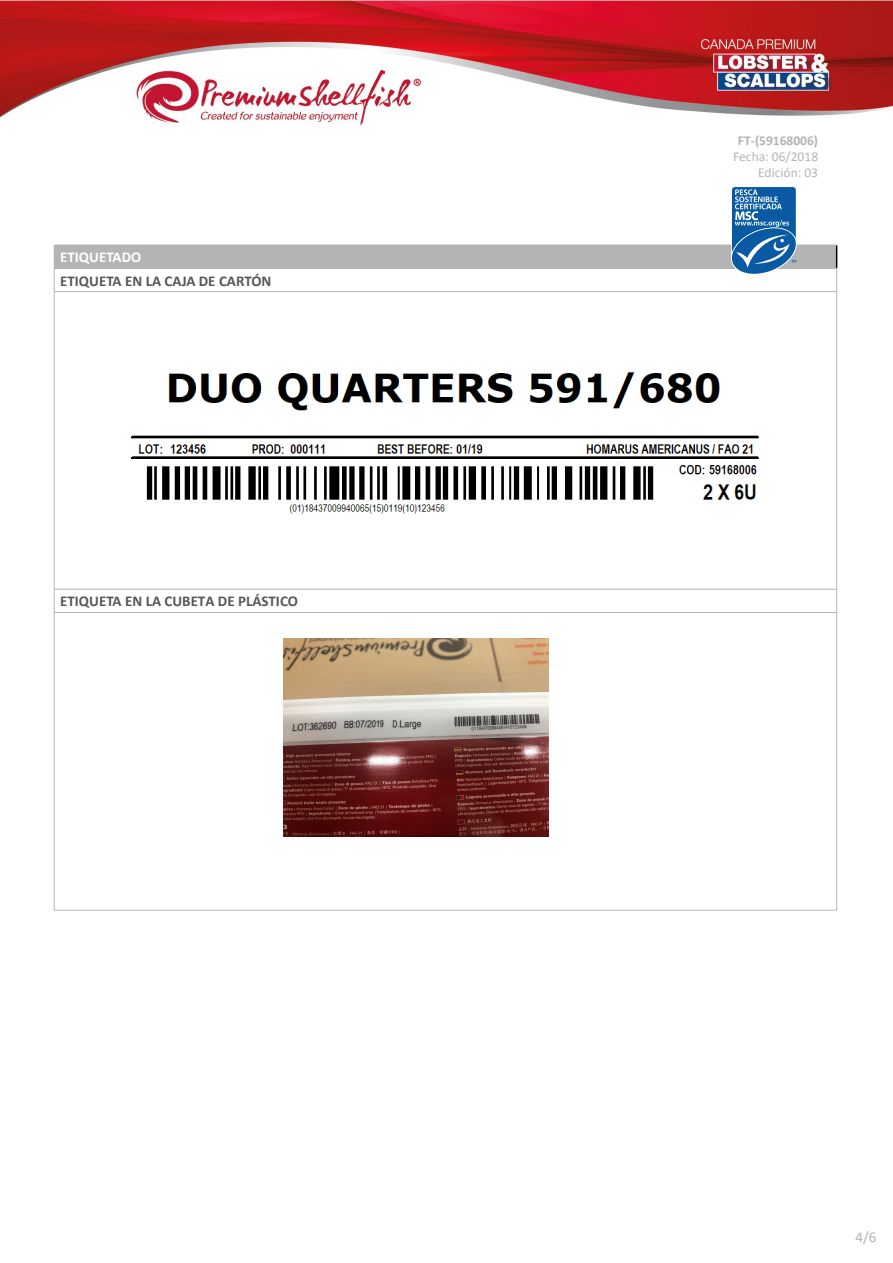
<style>
.page{position:relative;width:893px;height:1263px;background:#fff}
.page>*{position:absolute;margin:0;border:0;box-sizing:border-box;transform-origin:0 0}
.t1{font:700 15px "Calibri";color:#55585a}
.t2{font:700 15px "Calibri";color:#fff}
.t3{font:15px "Calibri";color:#b3b4b3}
.t4{font:13.5px/16.2px "Calibri";color:#b3b4b3;text-align:right}
.t5{font:700 13.5px "Calibri";color:#b3b4b3}
</style>
<div class="page">
<img style="left:0;top:0;width:893px;height:126px">
<div style="left:54px;top:245px;width:783px;height:23px;background:#b3b4b3"></div>
<hr style="left:54px;top:268px;width:783px;height:1px;background:#b3b4b3">
<svg style="left:54px;top:269px;width:1px;height:22px"></svg>
<svg style="left:836px;top:245px;width:1px;height:46px"></svg>
<hr style="left:54px;top:291px;width:783px;height:1px;background:#b3b4b3">
<hr style="left:54px;top:589px;width:783px;height:1px;background:#b3b4b3">
<hr style="left:54px;top:612px;width:783px;height:1px;background:#b3b4b3">
<hr style="left:54px;top:910px;width:783px;height:1px;background:#b3b4b3">
<hr style="left:54px;top:292px;width:1px;height:297px;background:#b3b4b3">
<hr style="left:836px;top:292px;width:1px;height:297px;background:#b3b4b3">
<svg style="left:54px;top:589px;width:1px;height:23px"></svg>
<svg style="left:836px;top:589px;width:1px;height:23px"></svg>
<hr style="left:54px;top:613px;width:1px;height:297px;background:#b3b4b3">
<hr style="left:836px;top:613px;width:1px;height:297px;background:#b3b4b3">
<img style="left:131px;top:372px;width:628px;height:142px">
<svg style="left:728px;top:187px;width:72px;height:87px"></svg>
<img style="left:284px;top:638px;width:264px;height:199px">
<p class="t2" style="left:60px;top:248px;width:83px">ETIQUETADO</p>
<p class="t1" style="left:60px;top:271px;width:213px">ETIQUETA EN LA CAJA DE CARTÓN</p>
<p class="t1" style="left:60px;top:592px;width:239px">ETIQUETA EN LA CUBETA DE PLÁSTICO</p>
<p class="t5" style="left:738px;top:132px;width:82px">FT-(59168006)</p>
<p class="t4" style="left:733px;top:148px;width:87px">Fecha: 06/2018<br>Edición: 03</p>
<p class="t3" style="left:855px;top:1228px;width:22px">4/6</p>
</div>
